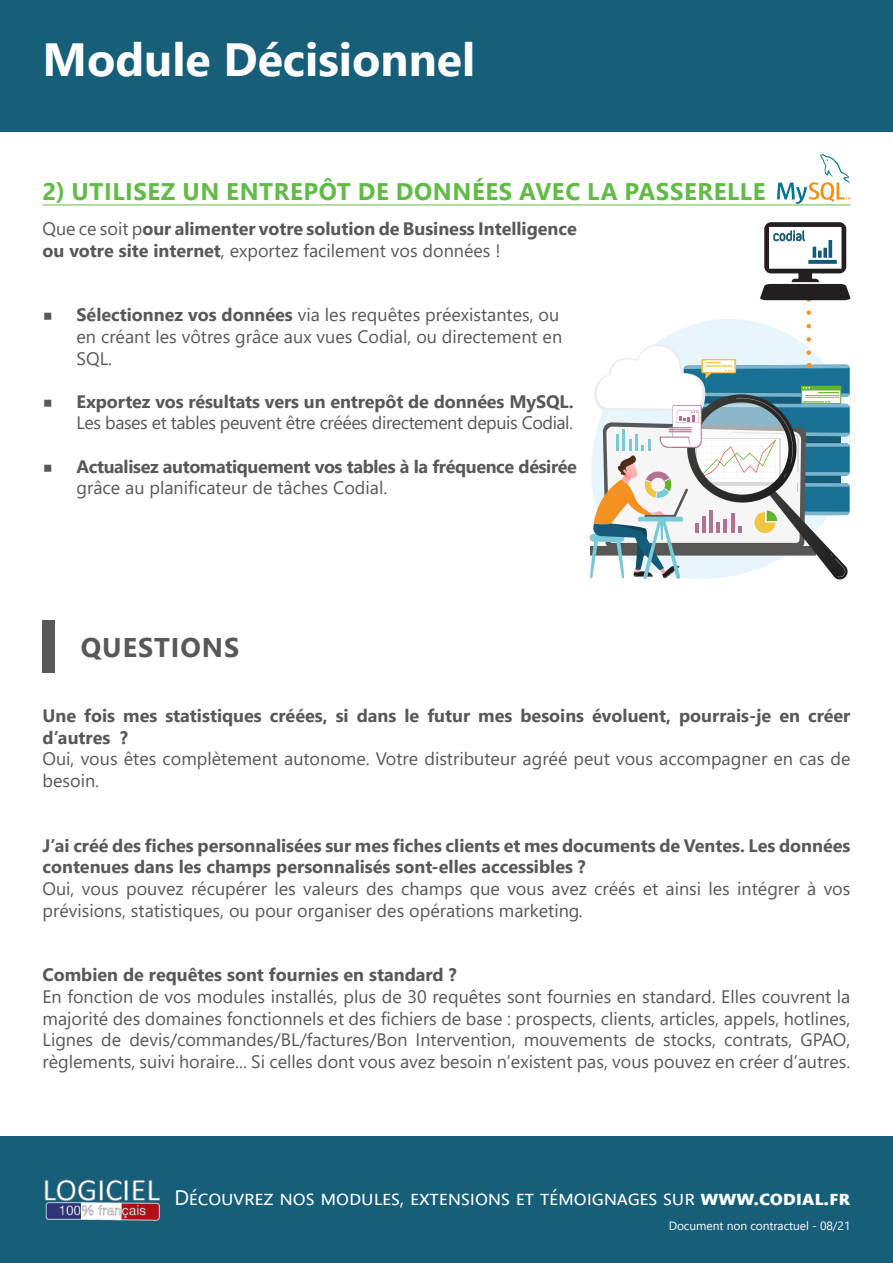
<style>
.page{position:relative;width:893px;height:1263px;background:#fff}
.page>*{position:absolute;margin:0;border:0;box-sizing:border-box;transform-origin:0 0}
.t1{font:700 46.5px "Segoe UI";color:#fff}
.t2{font:700 27px "Segoe UI";letter-spacing:.035em;color:#57585a}
.ss_titre{font:700 24px "Segoe UI";letter-spacing:.025em;color:#62bb46}
.t3{font:21px "Segoe UI";letter-spacing:-.005em;color:#fff}
.t4{font:18px/21.6px "Segoe UI";color:#57585a}
.t5{font:700 18px/21.6px "Segoe UI";color:#57585a}
.t6{font:18px/21.6px "Segoe UI";letter-spacing:-.025em;color:#57585a;text-align:right}
.t7{font:700 18px/21.6px "Segoe UI";letter-spacing:-.02em;color:#57585a}
.t8{font:12px "Segoe UI";letter-spacing:-.005em;color:#fff}
.s1{font-weight:400}
.s2{font-family:"Montserrat"}
.s3{font-weight:700}
.s4{font-family:"Montserrat";font-weight:400}
.s5{font-style:italic}
</style>
<div class="page">
<div style="left:0;top:0;width:893px;height:132px;background:#175e78"></div>
<div style="left:0;top:1136px;width:893px;height:127px;background:#175e78"></div>
<img style="left:44px;top:1179px;width:115px;height:41px">
<div style="left:43px;top:620px;width:12px;height:52px;background:#57585a"></div>
<svg style="left:777px;top:154px;width:73px;height:50px"></svg>
<hr style="left:43px;top:205px;width:807px;height:1px;background:#62bb46">
<svg style="left:590px;top:222px;width:260px;height:358px"></svg>
<svg style="left:828px;top:240px;width:4px;height:18px"></svg>
<h1 class="t1" style="left:43px;top:16px;width:434px">Module Décisionnel</h1>
<p class="ss_titre" style="left:43px;top:169px;width:725px">2) UTILISEZ UN ENTREPÔT DE DONNÉES AVEC LA PASSERELLE</p>
<p class="t5" style="left:43px;top:216px;width:536px"><span class="s1">Que ce soit p</span>our alimenter votre solution de Business Intelligence ou votre site internet<span class="s1">, exportez facilement vos données !</span></p>
<p class="t4" style="left:77px;top:303px;width:487px;text-indent:-34px"><span class="s2">■</span> <span class="s3">Sélectionnez vos données</span> via les requêtes préexistantes, ou en créant les vôtres grâce aux vues Codial, ou directement en<br>SQL.</p>
<p class="t6" style="left:43px;top:389px;width:533px"><span class="s2">■</span> <span class="s3">Exportez vos résultats vers un entrepôt de données MySQL.<br></span>Les bases et tables peuvent être créées directement depuis Codial.</p>
<p class="t7" style="left:77px;top:454px;width:502px;text-indent:-34px"><span class="s4">■</span> Actualisez automatiquement vos tables à la fréquence désirée <span class="s1">grâce au planificateur de tâches Codial.</span></p>
<p class="t2" style="left:81px;top:622px;width:160px">QUESTIONS</p>
<p class="t5" style="left:43px;top:703px;width:809px">Une fois mes statistiques créées, si dans le futur mes besoins évoluent, pourrais-je en créer d’autres ?</p>
<p class="t4" style="left:43px;top:746px;width:809px">Oui, vous êtes complètement autonome. Votre distributeur agréé peut vous accompagner en cas de besoin.</p>
<p class="t5" style="left:43px;top:833px;width:809px">J’ai créé des fiches personnalisées sur mes fiches clients et mes documents de Ventes. Les données contenues dans les champs personnalisés sont-elles accessibles ?</p>
<p class="t4" style="left:43px;top:876px;width:809px">Oui, vous pouvez récupérer les valeurs des champs que vous avez créés et ainsi les intégrer à vos prévisions, statistiques, ou pour organiser des opérations marketing<span class="s5">.</span></p>
<p class="t5" style="left:43px;top:963px;width:416px">Combien de requêtes sont fournies en standard ?</p>
<p class="t4" style="left:43px;top:984px;width:809px;text-align:justify">En fonction de vos modules installés, plus de 30 requêtes sont fournies en standard. Elles couvrent la majorité des domaines fonctionnels et des fichiers de base : prospects, clients, articles, appels, hotlines, Lignes de devis/commandes/BL/factures/Bon Intervention, mouvements de stocks, contrats, GPAO, règlements, suivi horaire... Si celles dont vous avez besoin n’existent pas, vous pouvez en créer d’autres.</p>
<p class="t3" style="left:174px;top:1177px;width:678px">Découvrez nos modules, extensions et témoignages sur <span class="s3">www.codial.fr</span></p>
<p class="t8" style="left:669px;top:1214px;width:183px">Document non contractuel - 08/21</p>
</div>
